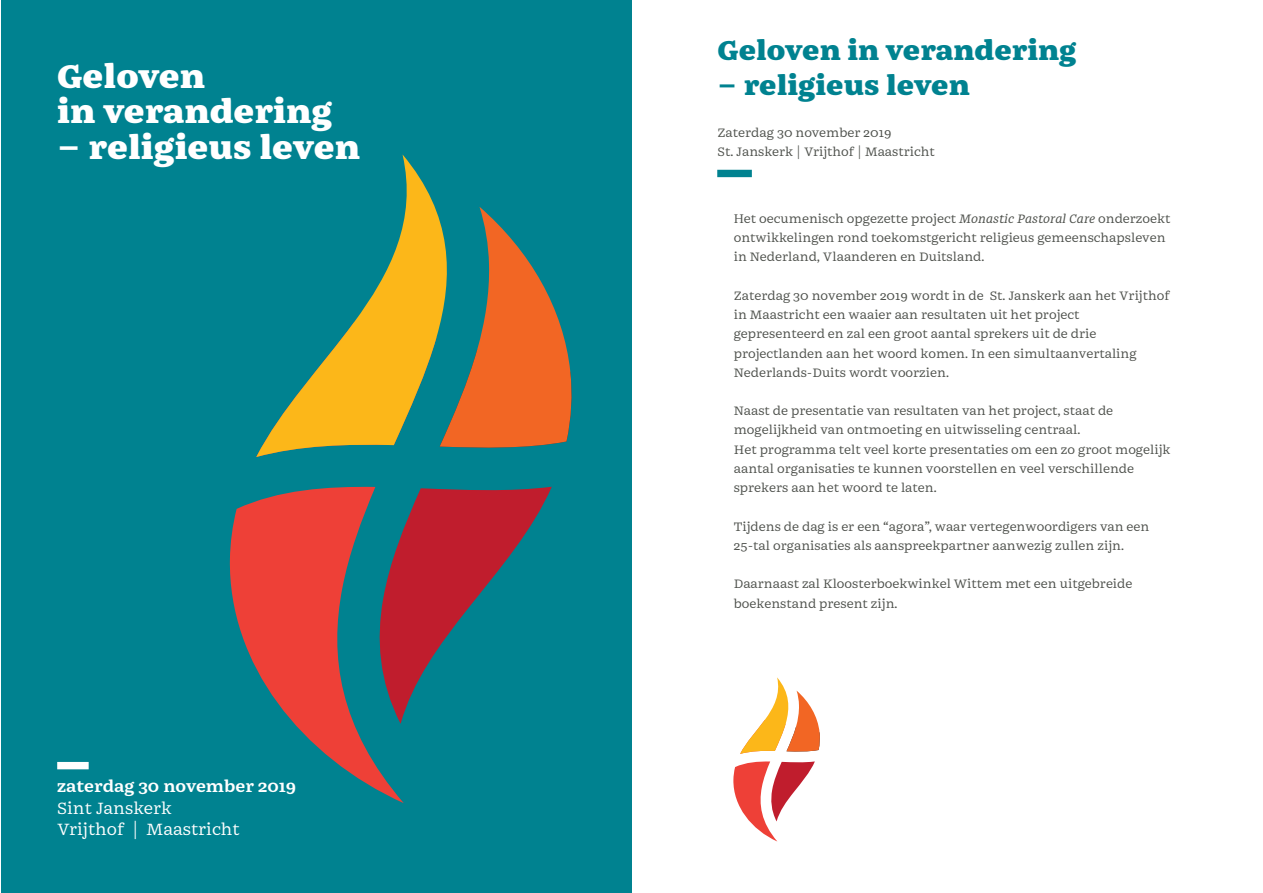
<style>
.page{position:relative;width:1263px;height:893px;background:#fff}
.page>*{position:absolute;margin:0;border:0;box-sizing:border-box;transform-origin:0 0}
.t1{font:900 35.55px/35.5px "Mala";color:#fff}
.t2{font:900 29.55px "Mala";color:#008290}
.t3{font:17.7px/21.3px "Mala";color:#fff}
.t4{font:700 17.7px "Mala";color:#fff}
.t5{font:13.35px/19.2px "Mala";color:#4c4f4a}
.s1{font-family:"Minion Pro"}
.s2{font-style:italic}
</style>
<div class="page">
<div style="left:1px;top:0;width:630px;height:893px;background:#008290"></div>
<svg style="left:404px;top:487px;width:148px;height:226px"></svg>
<svg style="left:229px;top:486px;width:175px;height:317px"></svg>
<svg style="left:447px;top:207px;width:125px;height:241px"></svg>
<svg style="left:256px;top:154px;width:191px;height:303px"></svg>
<div style="left:57px;top:762px;width:32px;height:7px;background:#fff"></div>
<div style="left:717px;top:170px;width:35px;height:7px;background:#008290"></div>
<svg style="left:733px;top:761px;width:82px;height:80px"></svg>
<svg style="left:740px;top:677px;width:80px;height:77px"></svg>
<h1 class="t1" style="left:57px;top:58px;width:277px">Geloven<br>in verandering</h1>
<h1 class="t1" style="left:57px;top:129px;width:304px">– religieus leven</h1>
<h3 class="t4" style="left:57px;top:776px;width:241px">zaterdag 30 november 2019</h3>
<h3 class="t3" style="left:57px;top:797px;width:184px">Sint Janskerk<br>Vrijthof | Maastricht</h3>
<h2 class="t2" style="left:717px;top:32px;width:361px">Geloven in verandering</h2>
<h2 class="t2" style="left:717px;top:68px;width:254px">– religieus leven</h2>
<p class="t5" style="left:717px;top:123px;width:219px">Zaterdag 30 november 2019<br>St. Janskerk | Vrijthof | Maastricht</p>
<p class="t5" style="left:734px;top:209px;width:438px"><span class="s1">H</span>et oecumenisch opgezette project <span class="s2">Monastic Pastoral Care</span> onderzoekt ontwikkelingen rond toekomstgericht religieus gemeenschapsleven in Nederland, Vlaanderen en Duitsland.</p>
<p class="t5" style="left:734px;top:286px;width:438px">Zaterdag 30 november 2019 wordt in de St. Janskerk aan het Vrijthof in Maastricht een waaier aan resultaten uit het project gepresenteerd en zal een groot aantal sprekers uit de drie projectlanden aan het woord komen. In een simultaanvertaling Nederlands-Duits wordt voorzien.</p>
<p class="t5" style="left:734px;top:401px;width:438px">Naast de presentatie van resultaten van het project, staat de mogelijkheid van ontmoeting en uitwisseling centraal.<br>Het programma telt veel korte presentaties om een zo groot mogelijk aantal organisaties te kunnen voorstellen en veel verschillende sprekers aan het woord te laten.</p>
<p class="t5" style="left:734px;top:516px;width:417px">Tijdens de dag is er een “agora”, waar vertegenwoordigers van een<br>25-tal organisaties als aanspreekpartner aanwezig zullen zijn.</p>
<p class="t5" style="left:734px;top:574px;width:400px">Daarnaast zal Kloosterboekwinkel Wittem met een uitgebreide boekenstand present zijn.</p>
</div>
